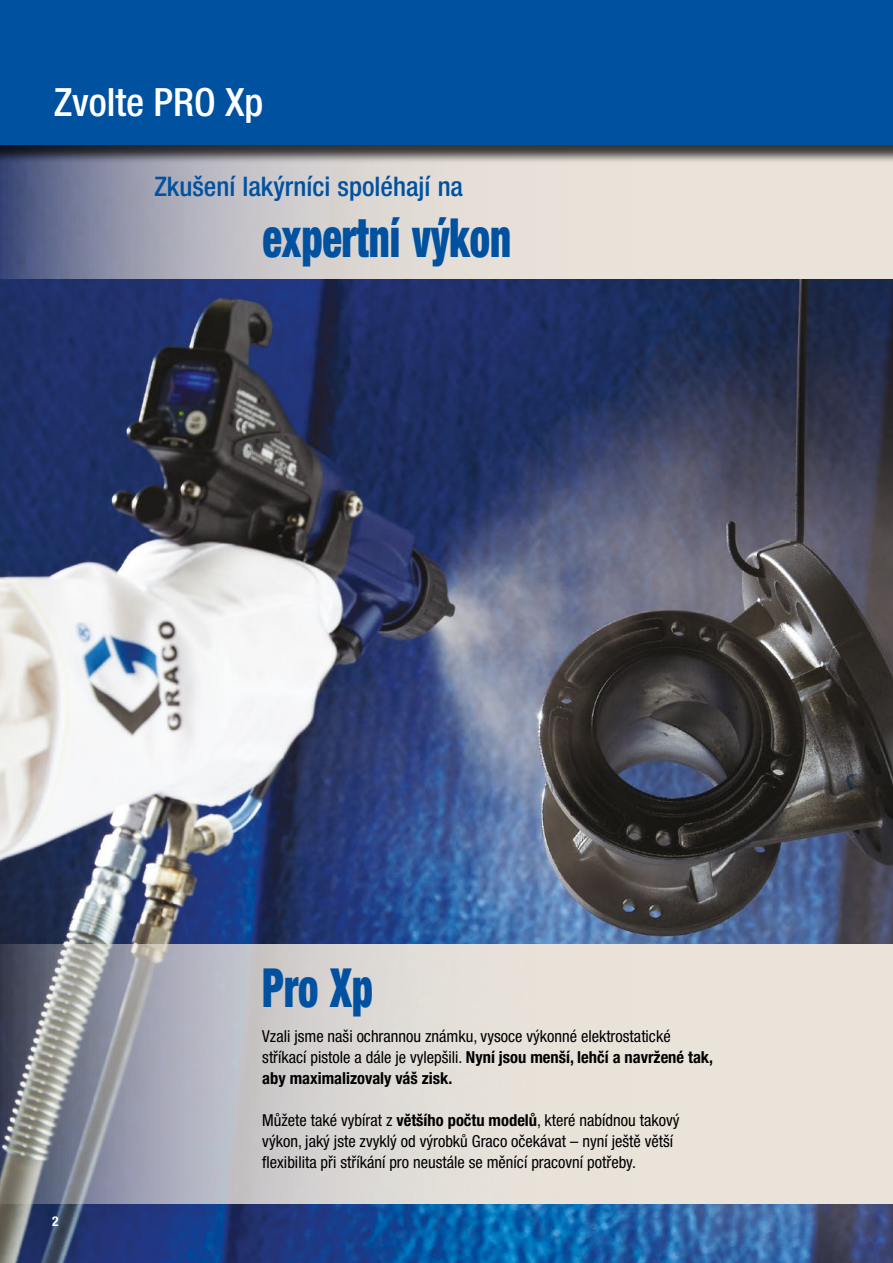
<style>
.page{position:relative;width:893px;height:1263px;background:#fff}
.page>*{position:absolute;margin:0;border:0;box-sizing:border-box;transform-origin:0 0}
.t1{font:900 condensed 54px "Helvetica Neue LTCE";color:#0052a0;scale:.75 1}
.t2{font:500 condensed 39px "Helvetica Neue LTCE";color:#fff}
.t3{font:500 condensed 27px "Helvetica Neue LTCE";color:#0052a0}
.t4{font:condensed 16.5px/21px "Helvetica Neue LTCE";color:#000}
.t5{font:700 condensed 13.5px "Helvetica Neue LT Std";color:#fff}
.s1{font-weight:700}
</style>
<div class="page">
<img style="left:0;top:279px;width:893px;height:984px">
<svg style="left:0;top:944px;width:893px;height:260px;background:#cfcbc9"></svg>
<svg style="left:0;top:164px;width:893px;height:115px;background:#cbc7c9"></svg>
<div style="left:0;top:0;width:893px;height:164px;background:#000;opacity:.75"></div>
<div style="left:0;top:0;width:893px;height:145px;background:#0052a0"></div>
<h2 class="t2" style="left:54px;top:79px;width:211px">Zvolte PRO Xp</h2>
<h3 class="t3" style="left:154px;top:170px;width:310px">Zkušení lakýrníci spoléhají na</h3>
<h1 class="t1" style="left:262px;top:205px;width:333px">expertní výkon</h1>
<p class="t5" style="left:52px;top:1213px;width:8px">2</p>
<h1 class="t1" style="left:262px;top:955px;width:149px">Pro Xp</h1>
<p class="t4" style="left:262px;top:1025px;width:452px">Vzali jsme naši ochrannou známku, vysoce výkonné elektrostatické stříkací pistole a dále je vylepšili. <span class="s1">Nyní jsou menší, lehčí a navržené tak, aby maximalizovaly váš zisk.</span></p>
<p class="t4" style="left:262px;top:1109px;width:419px">Můžete také vybírat z <span class="s1">většího počtu modelů</span>, které nabídnou takový výkon, jaký jste zvyklý od výrobků Graco očekávat – nyní ještě větší flexibilita při stříkání pro neustále se měnící pracovní potřeby.</p>
</div>
